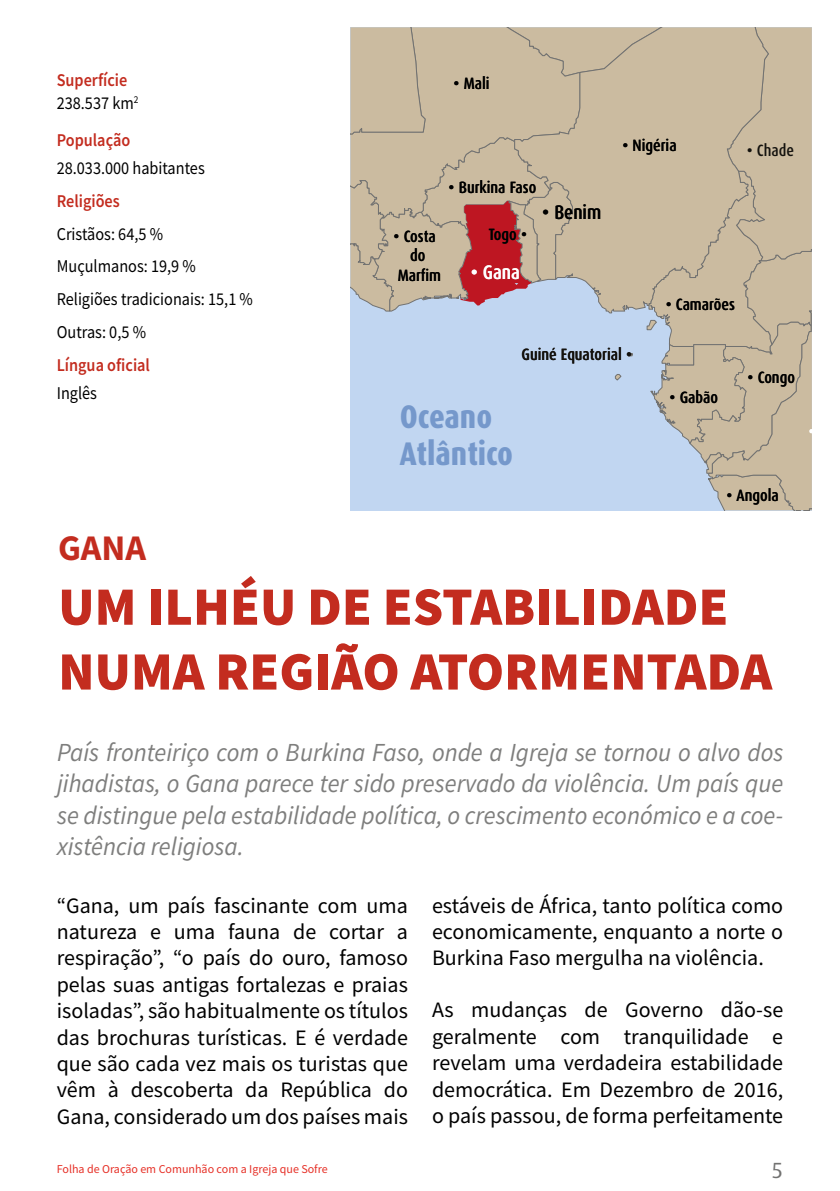
<style>
.page{position:relative;width:840px;height:1191px;background:#fff}
.page>*{position:absolute;margin:0;border:0;box-sizing:border-box;transform-origin:0 0}
.t1{font:900 54px/64.8px "Source Sans Pro";color:#c32c1f}
.t2{font:700 36px "Source Sans Pro";color:#c32c1f}
.t3{font:800 32.8px "Dax Condensed";color:#7598cb}
.t4{font:italic 26px/31.2px "Source Sans Pro";color:#7e7e7d;text-align:justify;scale:.95 1}
.t5{font:22px/26.4px "Source Sans Pro";color:#000;text-align:justify}
.t6{font:22px "Dax";color:#727271}
.t7{font:500 19.6px "Dax Condensed";color:#14120e}
.t8{font:500 19.6px "Dax Condensed";color:#fff}
.t9{font:18px/33px "Source Sans Pro";color:#000;scale:.9 1}
.t10{font:600 18px/23.2px "Source Sans Pro";color:#c32c1f;scale:.9 1}
.t11{font:500 16.4px/19.6px "Dax Condensed";color:#14120e;text-align:center}
.t12{font:500 16.4px "Dax Condensed";color:#fff;scale:.9 1}
.t13{font:12px "Source Sans Pro";color:#e63027}
.s1{font-weight:400;color:#000}
</style>
<div class="page">
<svg style="left:350px;top:27px;width:462px;height:483px;background:#c5beb6"></svg>
<p class="t10" style="left:57px;top:68px;width:92px">Superfície<br><span class="s1">238.537 km</span><sup>2</sup></p>
<p class="t10" style="left:57px;top:129px;width:83px">População</p>
<p class="t9" style="left:57px;top:151px;width:166px">28.033.000 habitantes</p>
<p class="t10" style="left:57px;top:189px;width:72px">Religiões</p>
<p class="t9" style="left:57px;top:217px;width:219px">Cristãos: 64,5 %<br>Muçulmanos: 19,9 %<br>Religiões tradicionais: 15,1 %<br>Outras: 0,5 %</p>
<p class="t10" style="left:57px;top:353px;width:105px">Língua oficial</p>
<p class="t9" style="left:57px;top:376px;width:46px">Inglês</p>
<p class="t11" style="left:453px;top:73px;width:37px">• Mali</p>
<p class="t11" style="left:393px;top:226px;width:49px">• Costa do<br>Marfim</p>
<p class="t11" style="left:448px;top:178px;width:89px">• Burkina Faso</p>
<p class="t11" style="left:488px;top:224px;width:40px">Togo •</p>
<p class="t8" style="left:470px;top:261px;width:51px">• Gana</p>
<p class="t7" style="left:542px;top:202px;width:61px">• Benim</p>
<p class="t11" style="left:622px;top:136px;width:56px">• Nigéria</p>
<p class="t11" style="left:746px;top:141px;width:49px">• Chade</p>
<p class="t11" style="left:665px;top:295px;width:71px">• Camarões</p>
<p class="t11" style="left:521px;top:345px;width:112px">Guiné Equatorial •</p>
<h3 class="t3" style="left:399px;top:399px;width:94px">Oceano</h3>
<h3 class="t3" style="left:399px;top:435px;width:115px">Atlântico</h3>
<p class="t11" style="left:669px;top:387px;width:50px">• Gabão</p>
<p class="t11" style="left:747px;top:368px;width:49px">• Congo</p>
<p class="t11" style="left:726px;top:485px;width:54px">• Angola</p>
<h2 class="t2" style="left:58px;top:523px;width:89px">GANA</h2>
<h1 class="t1" style="left:58px;top:573px;width:715px">UM ILHÉU DE ESTABILIDADE<br>NUMA REGIÃO ATORMENTADA</h1>
<p class="t12" style="left:808px;top:422px;width:7px">•</p>
<p class="t4" style="left:57px;top:736px;width:765px">País fronteiriço com o Burkina Faso, onde a Igreja se tornou o alvo dos jihadistas, o Gana parece ter sido preservado da violência. Um país que se distingue pela estabilidade política, o crescimento económico e a coe&shy;xistência religiosa.</p>
<p class="t5" style="left:57px;top:892px;width:352px">“Gana, um país fascinante com uma natureza e uma fauna de cortar a respiração”, “o país do ouro, famoso pelas suas antigas fortalezas e praias isoladas”, são habitualmente os títulos das brochuras turísticas. E é verdade que são cada vez mais os turistas que vêm à descoberta da República do Gana, considerado um dos países mais</p>
<p class="t5" style="left:432px;top:892px;width:352px">estáveis de África, tanto política como economicamente, enquanto a norte o Burkina Faso mergulha na violência.</p>
<p class="t5" style="left:432px;top:996px;width:352px">As mudanças de Governo dão-se geralmente com tranquilidade e revelam uma verdadeira estabilidade democrática. Em Dezembro de 2016, o país passou, de forma perfeitamente</p>
<p class="t13" style="left:57px;top:1161px;width:272px">Folha de Oração em Comunhão com a Igreja que Sofre</p>
<p class="t6" style="left:771px;top:1157px;width:13px">5</p>
</div>
